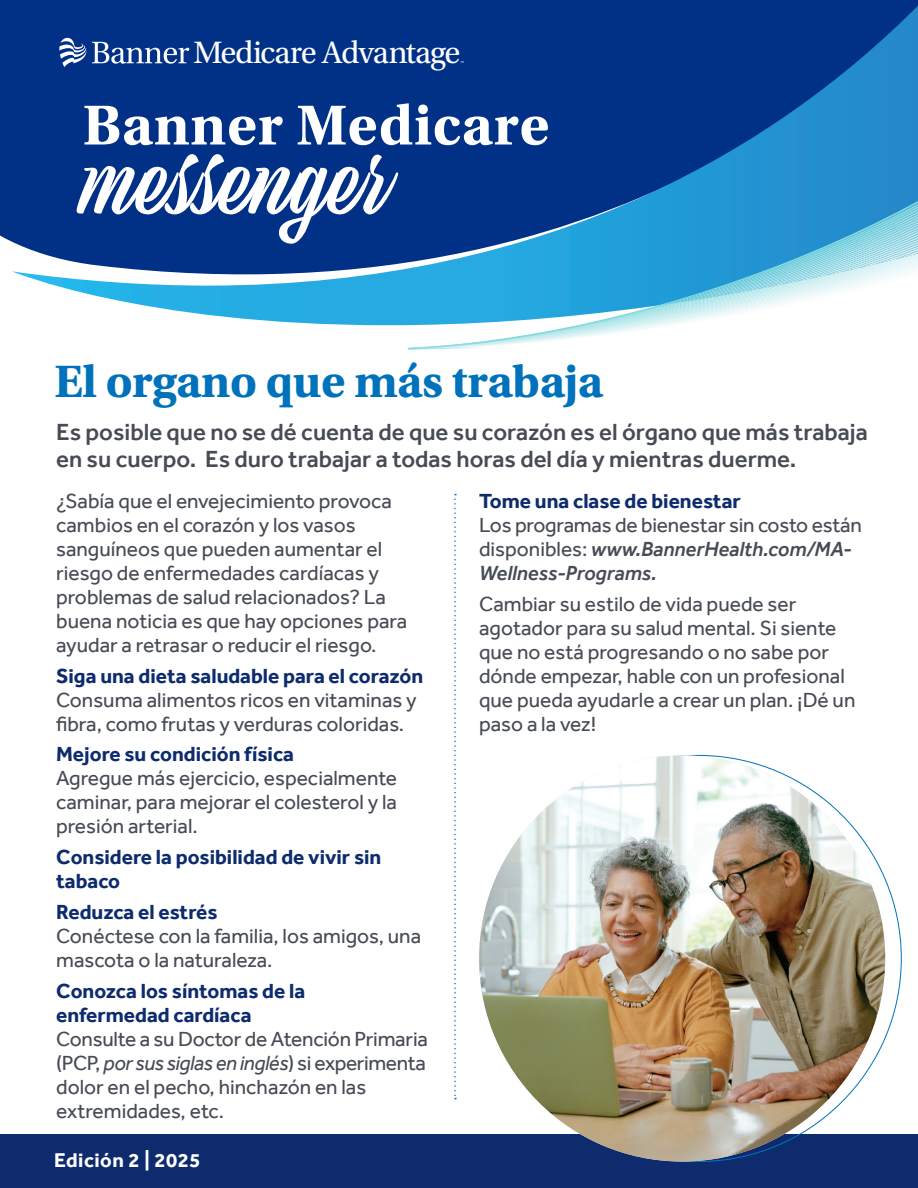
<style>
.page{position:relative;width:918px;height:1188px;background:#fff}
.page>*{position:absolute;margin:0;border:0;box-sizing:border-box;transform-origin:0 0}
.t1{font:91.35px "Viktor Script";letter-spacing:.03em;color:#fff}
.t2{font:700 59.25px "Utopia Std";letter-spacing:.01em;color:#fff}
.t3{font:48px "Utopia Std Bold Capt";letter-spacing:-.01em;color:#0072bc}
.t4{font:32.55px "Utopia Std";letter-spacing:-.04em;color:#fff}
.t5{font:500 24px/27px "Effra";color:#464b54}
.t6{font:21px/24px "Effra";color:#464b54}
.t7{font:700 21px/24px "Effra";color:#0d2b6d}
.t8{font:700 20.4px "Effra";letter-spacing:.025em;color:#fff}
.t9{font:4.05px "Effra";color:#fff}
.s1{font-style:italic}
.s2{font-weight:500;font-style:italic}
.s3{font-weight:500;font-style:italic;color:#474c56}
</style>
<div class="page">
<svg style="left:0;top:0;width:918px;height:326px;background:#254f97"></svg>
<svg style="left:12px;top:6px;width:906px;height:319px;background:#194d98"></svg>
<div style="left:408px;top:32px;width:510px;height:318px;background:#003186"></div>
<svg style="left:665px;top:38px;width:253px;height:36px"></svg>
<svg style="left:672px;top:43px;width:246px;height:31px"></svg>
<svg style="left:680px;top:48px;width:238px;height:26px"></svg>
<svg style="left:688px;top:53px;width:230px;height:21px"></svg>
<svg style="left:697px;top:58px;width:221px;height:16px"></svg>
<svg style="left:705px;top:63px;width:213px;height:11px"></svg>
<svg style="left:715px;top:68px;width:203px;height:6px"></svg>
<svg style="left:411px;top:74px;width:507px;height:276px;background:#1456a0"></svg>
<svg style="left:475px;top:172px;width:443px;height:177px;background:#1b69b0"></svg>
<svg style="left:478px;top:176px;width:440px;height:173px;background:#1869b0"></svg>
<svg style="left:480px;top:181px;width:438px;height:168px;background:#1a6cb2"></svg>
<svg style="left:483px;top:187px;width:435px;height:162px;background:#1a6fb4"></svg>
<svg style="left:485px;top:192px;width:433px;height:157px"></svg>
<svg style="left:59px;top:35px;width:130px;height:32px;background:#395fa1"></svg>
<div style="left:0;top:1134px;width:918px;height:54px;background:#0d2b6d"></div>
<svg style="left:454px;top:494px;width:2px;height:605px"></svg>
<svg style="left:495px;top:755px;width:407px;height:407px"></svg>
<img style="left:479px;top:755px;width:406px;height:407px;border-radius:203px">
<h3 class="t4" style="left:193px;top:35px;width:269px">Medicare Advantage</h3>
<p class="t9" style="left:460px;top:61px;width:5px">™</p>
<h1 class="t2" style="left:83px;top:91px;width:468px">Banner Medicare</h1>
<h1 class="t1" style="left:83px;top:129px;width:307px">messenger</h1>
<h2 class="t3" style="left:54px;top:354px;width:551px">El organo que más trabaja</h2>
<p class="t5" style="left:56px;top:419px;width:813px">Es posible que no se dé cuenta de que su corazón es el órgano que más trabaja en su cuerpo. Es duro trabajar a todas horas del día y mientras duerme.</p>
<p class="t6" style="left:56px;top:489px;width:353px">¿Sabía que el envejecimiento provoca cambios en el corazón y los vasos sanguíneos que pueden aumentar el riesgo de enfermedades cardíacas y problemas de salud relacionados? La buena noticia es que hay opciones para ayudar a retrasar o reducir el riesgo.</p>
<h3 class="t7" style="left:56px;top:663px;width:369px">Siga una dieta saludable para el corazón</h3>
<p class="t6" style="left:56px;top:687px;width:362px">Consuma alimentos ricos en vitaminas y fibra, como frutas y verduras coloridas.</p>
<h3 class="t7" style="left:56px;top:742px;width:239px">Mejore su condición física</h3>
<p class="t6" style="left:56px;top:766px;width:342px;text-align:justify">Agregue más ejercicio, especialmente caminar, para mejorar el colesterol y la presión arterial.</p>
<p class="t7" style="left:56px;top:845px;width:327px">Considere la posibilidad de vivir sin tabaco</p>
<h3 class="t7" style="left:56px;top:900px;width:163px">Reduzca el estrés</h3>
<p class="t6" style="left:56px;top:924px;width:366px">Conéctese con la familia, los amigos, una mascota o la naturaleza.</p>
<h3 class="t7" style="left:56px;top:978px;width:251px">Conozca los síntomas de la enfermedad cardíaca</h3>
<p class="t6" style="left:56px;top:1026px;width:373px">Consulte a su Doctor de Atención Primaria (PCP, <span class="s1">por sus siglas en inglés</span>) si experimenta dolor en el pecho, hinchazón en las extremidades, etc.</p>
<h3 class="t7" style="left:479px;top:489px;width:263px">Tome una clase de bienestar</h3>
<p class="t6" style="left:479px;top:513px;width:384px">Los programas de bienestar sin costo están disponibles: <span class="s2">www.BannerHealth.com/MA-<br>Wellness-Pr</span><span class="s3">ograms.</span></p>
<p class="t6" style="left:479px;top:591px;width:378px">Cambiar su estilo de vida puede ser agotador para su salud mental. Si siente que no está progresando o no sabe por dónde empezar, hable con un profesional que pueda ayudarle a crear un plan. ¡Dé un paso a la vez!</p>
<p class="t8" style="left:54px;top:1148px;width:148px">Edición 2 | 2025</p>
</div>
